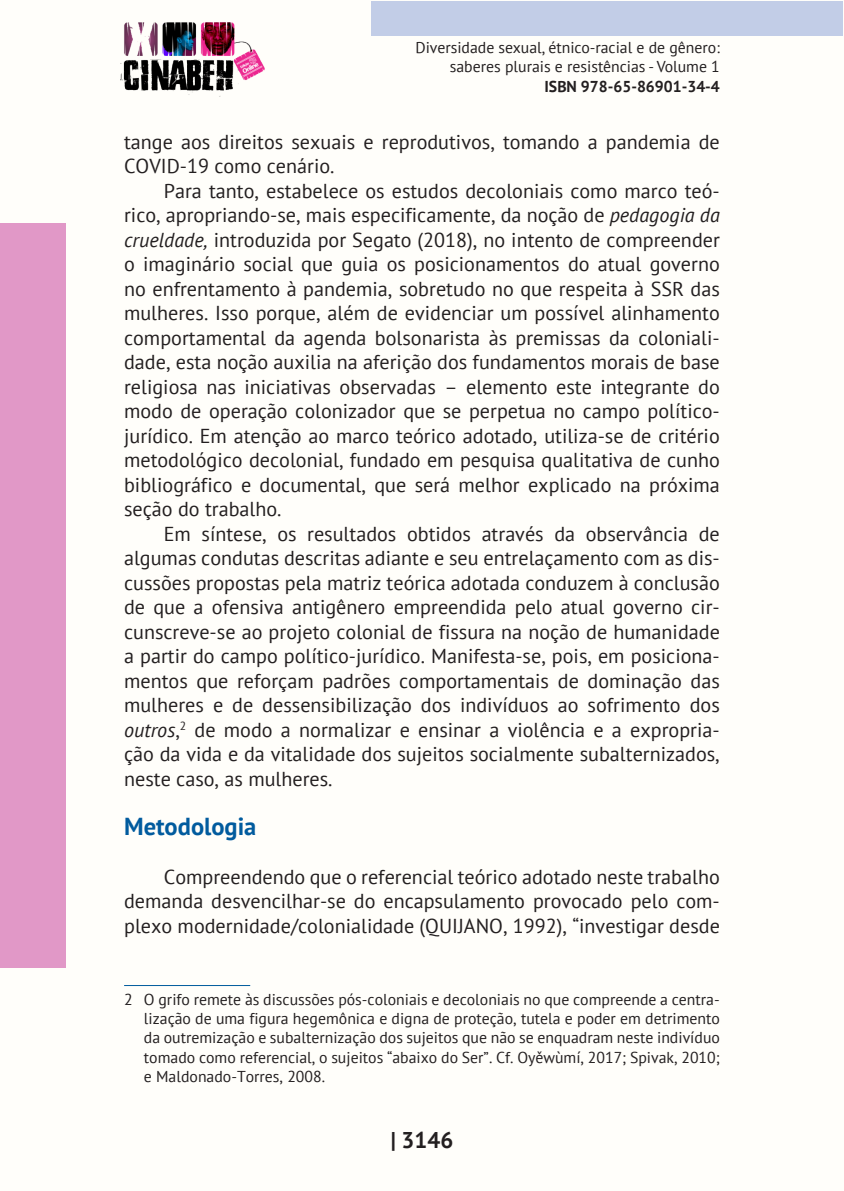
<style>
.page{position:relative;width:844px;height:1191px;background:#fff}
.page>*{position:absolute;margin:0;border:0;box-sizing:border-box;transform-origin:0 0}
._9_SUBTÍTULOS{font:700 24.5px "PT Sans";color:#015b9e}
.t1{font:700 22.75px "PT Sans";color:#231f20}
._8_CORPO{font:20.12px/24.5px "PT Sans";color:#231f20;text-align:justify}
._5_RODAPÉ{font:15.75px/19.2px "PT Sans";color:#231f20;text-align:right}
.t2{font:700 15.75px "PT Sans";color:#231f20}
.s1{font-style:italic}
</style>
<div class="page">
<div style="left:0;top:0;width:843px;height:1191px;background:#fffefa"></div>
<div style="left:371px;top:1px;width:471px;height:35px;background:#c2cde7"></div>
<div style="left:0;top:223px;width:65px;height:744px;background:#e198c7"></div>
<img style="left:120px;top:22px;width:144px;height:75px">
<hr style="left:124px;top:985px;width:126px;height:1px;background:#015b9e">
<p class="_5_RODAPÉ" style="left:415px;top:38px;width:306px">Diversidade sexual, étnico-racial e de gênero: saberes plurais e resistências - Volume 1</p>
<p class="t2" style="left:544px;top:76px;width:177px">ISBN 978-65-86901-34-4</p>
<p class="_8_CORPO" style="left:124px;top:129px;width:597px">tange aos direitos sexuais e reprodutivos, tomando a pandemia de<br>COVID-19 como cenário.</p>
<p class="_8_CORPO" style="left:124px;top:178px;width:597px;text-indent:40px">Para tanto, estabelece os estudos decoloniais como marco teó&shy;rico, apropriando-se, mais especificamente, da noção de <span class="s1">pedagogia da crueldade,</span> introduzida por Segato (2018), no intento de compreender o imaginário social que guia os posicionamentos do atual governo no enfrentamento à pandemia, sobretudo no que respeita à SSR das mulheres. Isso porque, além de evidenciar um possível alinhamento comportamental da agenda bolsonarista às premissas da coloniali&shy;dade, esta noção auxilia na aferição dos fundamentos morais de base religiosa nas iniciativas observadas – elemento este integrante do modo de operação colonizador que se perpetua no campo político&shy;jurídico. Em atenção ao marco teórico adotado, utiliza-se de critério metodológico decolonial, fundado em pesquisa qualitativa de cunho bibliográfico e documental, que será melhor explicado na próxima seção do trabalho.</p>
<p class="_8_CORPO" style="left:124px;top:521px;width:597px;text-indent:40px">Em síntese, os resultados obtidos através da observância de algumas condutas descritas adiante e seu entrelaçamento com as dis&shy;cussões propostas pela matriz teórica adotada conduzem à conclusão de que a ofensiva antigênero empreendida pelo atual governo cir&shy;cunscreve-se ao projeto colonial de fissura na noção de humanidade a partir do campo político-jurídico. Manifesta-se, pois, em posiciona&shy;mentos que reforçam padrões comportamentais de dominação das mulheres e de dessensibilização dos indivíduos ao sofrimento dos <span class="s1">outros</span>,<sup>2</sup> de modo a normalizar e ensinar a violência e a expropria&shy;ção da vida e da vitalidade dos sujeitos socialmente subalternizados, neste caso, as mulheres.</p>
<p class="_9_SUBTÍTULOS" style="left:124px;top:810px;width:134px">Metodologia</p>
<p class="_8_CORPO" style="left:124px;top:864px;width:597px;text-indent:40px">Compreendendo que o referencial teórico adotado neste trabalho demanda desvencilhar-se do encapsulamento provocado pelo com&shy;plexo modernidade/colonialidade (QUIJANO, 1992), “investigar desde</p>
<p class="_5_RODAPÉ" style="left:144px;top:989px;width:577px;text-align:justify;text-indent:-20px">2 O grifo remete às discussões pós-coloniais e decoloniais no que compreende a centra&shy;lização de uma figura hegemônica e digna de proteção, tutela e poder em detrimento da outremização e subalternização dos sujeitos que não se enquadram neste indivíduo tomado como referencial, o sujeitos “abaixo do Ser”. Cf. Oyěwùmí, 2017; Spivak, 2010; e Maldonado-Torres, 2008.</p>
<p class="t1" style="left:390px;top:1125px;width:64px">| 3146</p>
</div>
